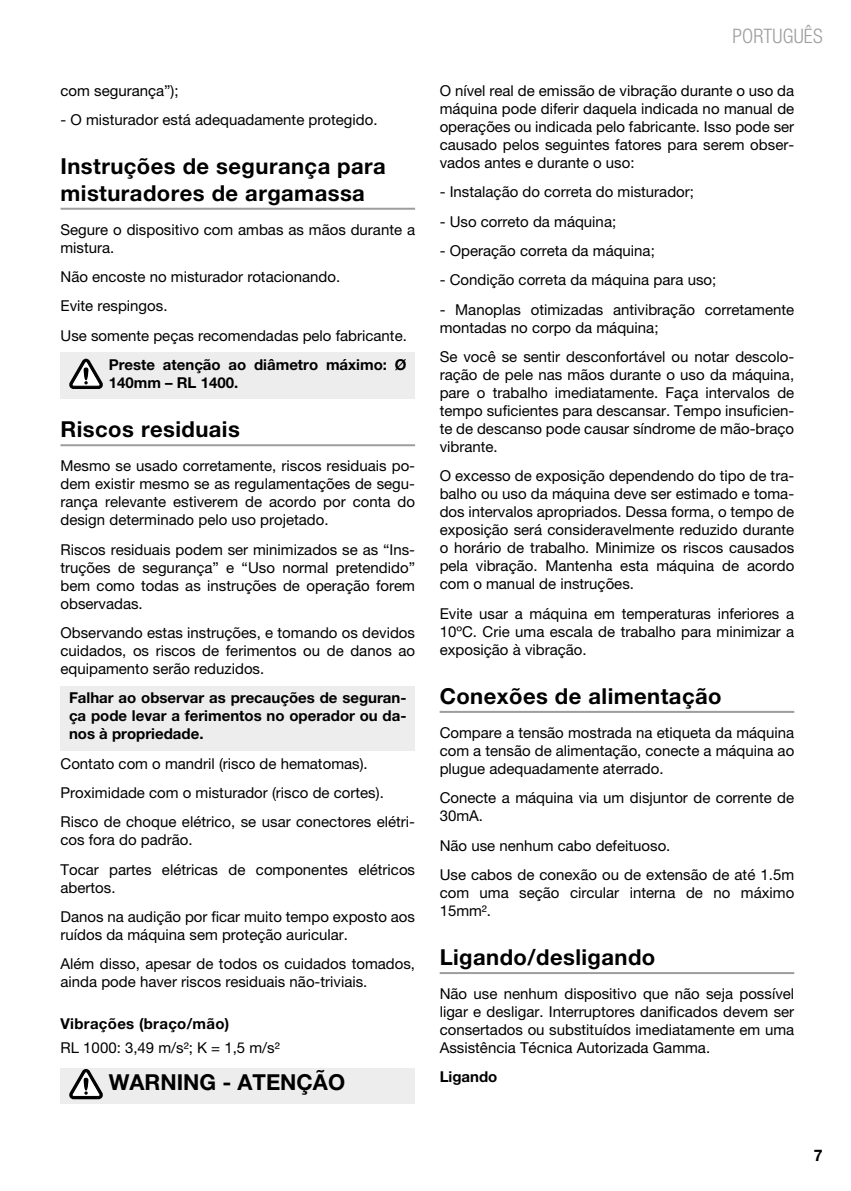
<style>
.page{position:relative;width:851px;height:1191px;background:#fff}
.page>*{position:absolute;margin:0;border:0;box-sizing:border-box;transform-origin:0 0}
.t1{font:700 22px/26.4px "Helvetica Neue LT Pro";letter-spacing:.02em;color:#000}
.t2{font:700 22px "Helvetica Neue LT Pro";color:#000}
.t3{font:300 condensed 20px "Helvetica Neue LT Pro";letter-spacing:.01em;color:#9d9d9c}
.t4{font:700 16px "Helvetica Neue LT Pro";color:#000}
.t5{font:15px/18px "Helvetica Neue LT Pro";color:#000}
.t6{font:700 15px/18px "Helvetica Neue LT Pro";color:#000}
.t7{font:700 15px "Helvetica Neue LT Pro";letter-spacing:.02em;color:#000}
</style>
<div class="page">
<hr style="left:60px;top:208px;width:355px;height:2px;background:#9d9d9c">
<div style="left:60px;top:352px;width:355px;height:47px;background:#ededed"></div>
<hr style="left:60px;top:444px;width:355px;height:2px;background:#9d9d9c">
<div style="left:60px;top:686px;width:355px;height:64px;background:#ededed"></div>
<div style="left:60px;top:1067px;width:355px;height:36px;background:#ededed"></div>
<svg style="left:69px;top:359px;width:34px;height:30px"></svg>
<svg style="left:69px;top:1069px;width:34px;height:30px"></svg>
<hr style="left:439px;top:711px;width:355px;height:2px;background:#9d9d9c">
<hr style="left:439px;top:972px;width:355px;height:2px;background:#9d9d9c">
<p class="t5" style="left:60px;top:81px;width:120px">com segurança”);</p>
<p class="t5" style="left:60px;top:111px;width:318px">- O misturador está adequadamente protegido.</p>
<h1 class="t1" style="left:60px;top:153px;width:327px">Instruções de segurança para misturadores de argamassa</h1>
<p class="t5" style="left:60px;top:220px;width:356px">Segure o dispositivo com ambas as mãos durante a mistura.</p>
<p class="t5" style="left:60px;top:262px;width:348px;line-height:29.4px">Não encoste no misturador rotacionando.<br>Evite respingos.<br>Use somente peças recomendadas pelo fabricante.</p>
<p class="t6" style="left:109px;top:355px;width:299px">Preste atenção ao diâmetro máximo: Ø<br>140mm – RL 1400.</p>
<h1 class="t1" style="left:60px;top:415px;width:181px">Riscos residuais</h1>
<p class="t5" style="left:60px;top:456px;width:356px;text-align:justify">Mesmo se usado corretamente, riscos residuais po&shy;dem existir mesmo se as regulamentações de segu&shy;rança relevante estiverem de acordo por conta do design determinado pelo uso projetado.</p>
<p class="t5" style="left:60px;top:540px;width:356px;text-align:justify">Riscos residuais podem ser minimizados se as “Ins&shy;truções de segurança” e “Uso normal pretendido” bem como todas as instruções de operação forem observadas.</p>
<p class="t5" style="left:60px;top:623px;width:356px;text-align:justify">Observando estas instruções, e tomando os devidos cuidados, os riscos de ferimentos ou de danos ao equipamento serão reduzidos.</p>
<p class="t6" style="left:69px;top:688px;width:339px;text-align:justify">Falhar ao observar as precauções de seguran&shy;ça pode levar a ferimentos no operador ou da&shy;nos à propriedade.</p>
<p class="t5" style="left:60px;top:748px;width:356px;line-height:29.4px">Contato com o mandril (risco de hematomas).<br>Proximidade com o misturador (risco de cortes).<br>Risco de choque elétrico, se usar conectores elétri-</p>
<p class="t5" style="left:60px;top:825px;width:356px;line-height:29.4px">cos fora do padrão.<br>Tocar partes elétricas de componentes elétricos</p>
<p class="t5" style="left:60px;top:872px;width:356px;line-height:29.4px">abertos.<br>Danos na audição por ficar muito tempo exposto aos</p>
<p class="t5" style="left:60px;top:919px;width:356px;line-height:29.4px">ruídos da máquina sem proteção auricular.<br>Além disso, apesar de todos os cuidados tomados,</p>
<p class="t5" style="left:60px;top:973px;width:308px">ainda pode haver riscos residuais não-triviais.</p>
<p class="t7" style="left:60px;top:1014px;width:170px">Vibrações (braço/mão)</p>
<p class="t5" style="left:60px;top:1038px;width:221px">RL 1000: 3,49 m/s²; K = 1,5 m/s²</p>
<h1 class="t2" style="left:109px;top:1068px;width:238px">WARNING - ATENÇÃO</h1>
<h2 class="t3" style="left:732px;top:24px;width:92px">PORTUGUÊS</h2>
<p class="t5" style="left:439px;top:81px;width:356px;text-align:justify">O nível real de emissão de vibração durante o uso da máquina pode diferir daquela indicada no manual de operações ou indicada pelo fabricante. Isso pode ser causado pelos seguintes fatores para serem obser&shy;vados antes e durante o uso:</p>
<p class="t5" style="left:439px;top:183px;width:256px">- Instalação do correta do misturador;</p>
<p class="t5" style="left:439px;top:212px;width:178px">- Uso correto da máquina;</p>
<p class="t5" style="left:439px;top:241px;width:217px">- Operação correta da máquina;</p>
<p class="t5" style="left:439px;top:271px;width:278px">- Condição correta da máquina para uso;</p>
<p class="t5" style="left:439px;top:300px;width:356px">- Manoplas otimizadas antivibração corretamente montadas no corpo da máquina;</p>
<p class="t5" style="left:439px;top:347px;width:356px;text-align:justify">Se você se sentir desconfortável ou notar descolo&shy;ração de pele nas mãos durante o uso da máquina, pare o trabalho imediatamente. Faça intervalos de tempo suficientes para descansar. Tempo insuficien&shy;te de descanso pode causar síndrome de mão-braço vibrante.</p>
<p class="t5" style="left:439px;top:467px;width:356px;text-align:justify">O excesso de exposição dependendo do tipo de tra&shy;balho ou uso da máquina deve ser estimado e toma&shy;dos intervalos apropriados. Dessa forma, o tempo de exposição será consideravelmente reduzido durante o horário de trabalho. Minimize os riscos causados pela vibração. Mantenha esta máquina de acordo com o manual de instruções.</p>
<p class="t5" style="left:439px;top:604px;width:356px;text-align:justify">Evite usar a máquina em temperaturas inferiores a 10ºC. Crie uma escala de trabalho para minimizar a exposição à vibração.</p>
<h1 class="t1" style="left:439px;top:682px;width:283px">Conexões de alimentação</h1>
<p class="t5" style="left:439px;top:723px;width:356px;text-align:justify">Compare a tensão mostrada na etiqueta da máquina com a tensão de alimentação, conecte a máquina ao plugue adequadamente aterrado.</p>
<p class="t5" style="left:439px;top:788px;width:356px">Conecte a máquina via um disjuntor de corrente de<br>30mA.</p>
<p class="t5" style="left:439px;top:830px;width:356px;line-height:29.4px">Não use nenhum cabo defeituoso.<br>Use cabos de conexão ou de extensão de até 1.5m</p>
<p class="t5" style="left:439px;top:883px;width:356px">com uma seção circular interna de no máximo<br>15mm².</p>
<h1 class="t1" style="left:439px;top:943px;width:217px">Ligando/desligando</h1>
<p class="t5" style="left:439px;top:984px;width:356px;text-align:justify">Não use nenhum dispositivo que não seja possível ligar e desligar. Interruptores danificados devem ser consertados ou substituídos imediatamente em uma Assistência Técnica Autorizada Gamma.</p>
<p class="t6" style="left:439px;top:1067px;width:59px">Ligando</p>
<p class="t4" style="left:813px;top:1145px;width:10px">7</p>
</div>
